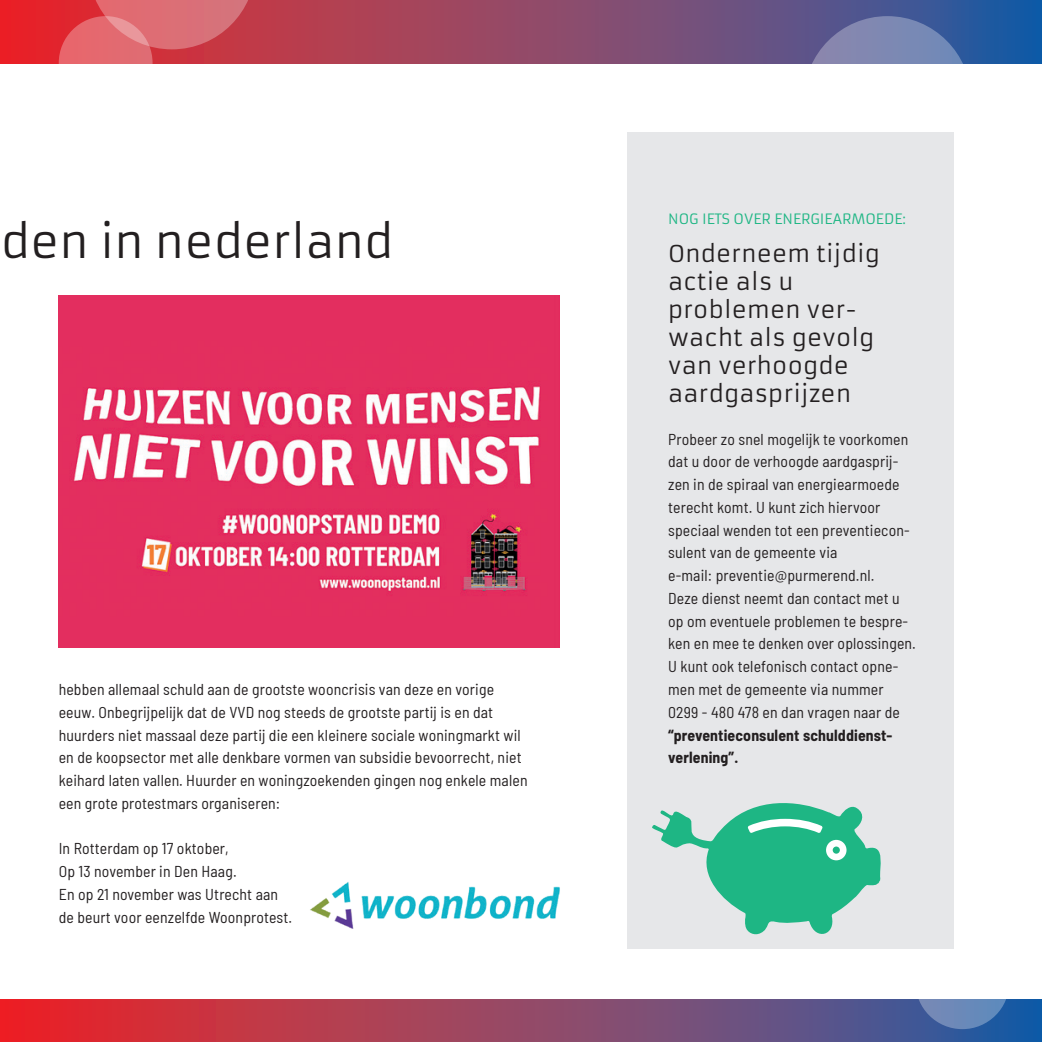
<style>
.page{position:relative;width:1042px;height:1042px;background:#fff}
.page>*{position:absolute;margin:0;border:0;box-sizing:border-box;transform-origin:0 0}
.t1{font:44.1px "Armata";color:#231f20}
.t2{font:22.75px/28px "Armata";letter-spacing:.01em;color:#231f20}
.Bodytekst{font:semi-condensed 15.75px/22.8px "Barlow";letter-spacing:.01em;color:#231f20}
.Bodytekst-2{font:700 semi-condensed 15.75px/22.8px "Barlow";letter-spacing:.01em;color:#231f20}
.t3{font:14px "Armata";color:#1eb684}
</style>
<div class="page">
<svg style="left:1px;top:1000px;width:1041px;height:42px;background:#934463"></svg>
<svg style="left:915px;top:935px;width:94px;height:94px"></svg>
<svg style="left:1px;top:0;width:1041px;height:63px;background:#87486b"></svg>
<svg style="left:804px;top:16px;width:167px;height:167px"></svg>
<div style="left:627px;top:132px;width:326px;height:816px;background:#e6e7e9"></div>
<hr style="left:0;top:1000px;width:1px;height:42px;background:#ee1d23">
<hr style="left:0;top:0;width:1px;height:63px;background:#eb1e25">
<svg style="left:88px;top:0;width:167px;height:49px;background:#d66069"></svg>
<svg style="left:59px;top:16px;width:94px;height:94px"></svg>
<img style="left:59px;top:295px;width:501px;height:352px">
<img style="left:310px;top:882px;width:250px;height:47px">
<svg style="left:652px;top:803px;width:229px;height:132px"></svg>
<h1 class="t1" style="left:1px;top:215px;width:394px">den in nederland</h1>
<p class="Bodytekst" style="left:59px;top:677px;width:470px">hebben allemaal schuld aan de grootste wooncrisis van deze en vorige eeuw. Onbegrijpelijk dat de VVD nog steeds de grootste partij is en dat huurders niet massaal deze partij die een kleinere sociale woningmarkt wil en de koopsector met alle denkbare vormen van subsidie bevoorrecht, niet keihard laten vallen. Huurder en woningzoekenden gingen nog enkele malen een grote protestmars organiseren:</p>
<p class="Bodytekst" style="left:59px;top:836px;width:171px">In Rotterdam op 17 oktober,</p>
<p class="Bodytekst" style="left:59px;top:859px;width:179px">Op 13 november in Den Haag.</p>
<p class="Bodytekst" style="left:59px;top:881px;width:235px">En op 21 november was Utrecht aan de beurt voor eenzelfde Woonprotest.</p>
<p class="t3" style="left:668px;top:210px;width:239px">NOG IETS OVER ENERGIEARMOEDE:</p>
<p class="t2" style="left:668px;top:240px;width:213px">Onderneem tijdig actie als u problemen ver&shy;wacht als gevolg van verhoogde aardgasprijzen</p>
<p class="Bodytekst" style="left:668px;top:426px;width:243px">Probeer zo snel mogelijk te voorkomen dat u door de verhoogde aardgasprij&shy;zen in de spiraal van energiearmoede terecht komt. U kunt zich hiervoor speciaal wenden tot een preventiecon&shy;sulent van de gemeente via<br>e-mail: preventie@purmerend.nl.</p>
<p class="Bodytekst" style="left:668px;top:586px;width:249px">Deze dienst neemt dan contact met u op om eventuele problemen te bespre&shy;ken en mee te denken over oplossingen.<br>U kunt ook telefonisch contact opne&shy;men met de gemeente via nummer</p>
<p class="Bodytekst" style="left:668px;top:699px;width:233px">0299 - 480 478 en dan vragen naar de</p>
<p class="Bodytekst-2" style="left:668px;top:722px;width:226px">“preventieconsulent schulddienst&shy;verlening”.</p>
</div>
